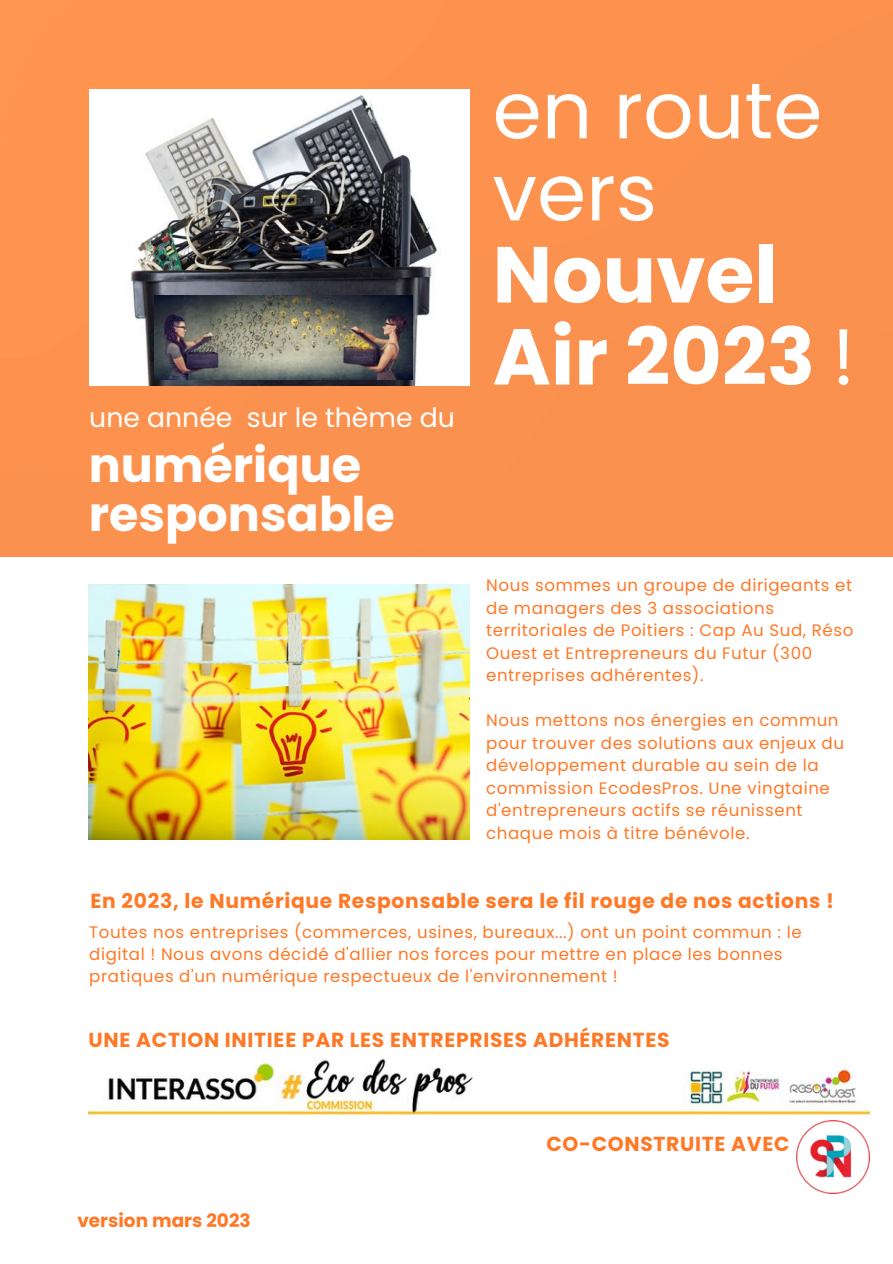
<style>
.page{position:relative;width:893px;height:1264px;background:#fff}
.page>*{position:absolute;margin:0;border:0;box-sizing:border-box;transform-origin:0 0}
.t1{font:700 79.2px/82.1px "Poppins";color:#fff}
.t2{font:79.2px/82.1px "Poppins";color:#fff}
.t3{font:700 47.7px/49.5px "Poppins";color:#fff}
.t4{font:26.7px "Poppins";color:#fff}
.t5{font:700 20.25px "Poppins";letter-spacing:.035em;color:#ff7826}
.t6{font:700 18.45px "Poppins";color:#ff7826}
.t7{font:16.65px/22.5px "Poppins";letter-spacing:.035em;color:#ff7826}
.s1{font-weight:400}
</style>
<div class="page">
<div style="left:0;top:0;width:892px;height:557px;background:#fb914e"></div>
<img style="left:89px;top:89px;width:381px;height:297px">
<img style="left:154px;top:296px;width:258px;height:83px">
<img style="left:89px;top:1057px;width:780px;height:58px">
<img style="left:796px;top:1120px;width:73px;height:73px">
<img style="left:89px;top:584px;width:381px;height:255px">
<h3 class="t4" style="left:89px;top:399px;width:367px">une année sur le thème du</h3>
<h2 class="t3" style="left:89px;top:440px;width:307px">numérique responsable</h2>
<h1 class="t2" style="left:492px;top:69px;width:331px">en route vers</h1>
<h1 class="t1" style="left:492px;top:234px;width:364px">Nouvel<br>Air 2023 <span class="s1">!</span></h1>
<p class="t7" style="left:486px;top:574px;width:369px">Nous sommes un groupe de dirigeants et de managers des 3 associations territoriales de Poitiers : Cap Au Sud, Réso Ouest et Entrepreneurs du Futur (300 entreprises adhérentes).</p>
<p class="t7" style="left:486px;top:709px;width:359px">Nous mettons nos énergies en commun pour trouver des solutions aux enjeux du développement durable au sein de la commission EcodesPros. Une vingtaine d'entrepreneurs actifs se réunissent chaque mois à titre bénévole.</p>
<p class="t5" style="left:91px;top:887px;width:745px">En 2023, le Numérique Responsable sera le fil rouge de nos actions !</p>
<p class="t7" style="left:89px;top:920px;width:713px">Toutes nos entreprises (commerces, usines, bureaux...) ont un point commun : le digital ! Nous avons décidé d'allier nos forces pour mettre en place les bonnes pratiques d'un numérique respectueux de l'environnement !</p>
<p class="t5" style="left:89px;top:1026px;width:582px">UNE ACTION INITIEE PAR LES ENTREPRISES ADHÉRENTES</p>
<p class="t6" style="left:77px;top:1207px;width:175px">version mars 2023</p>
<p class="t5" style="left:546px;top:1129px;width:244px">CO-CONSTRUITE AVEC</p>
</div>
